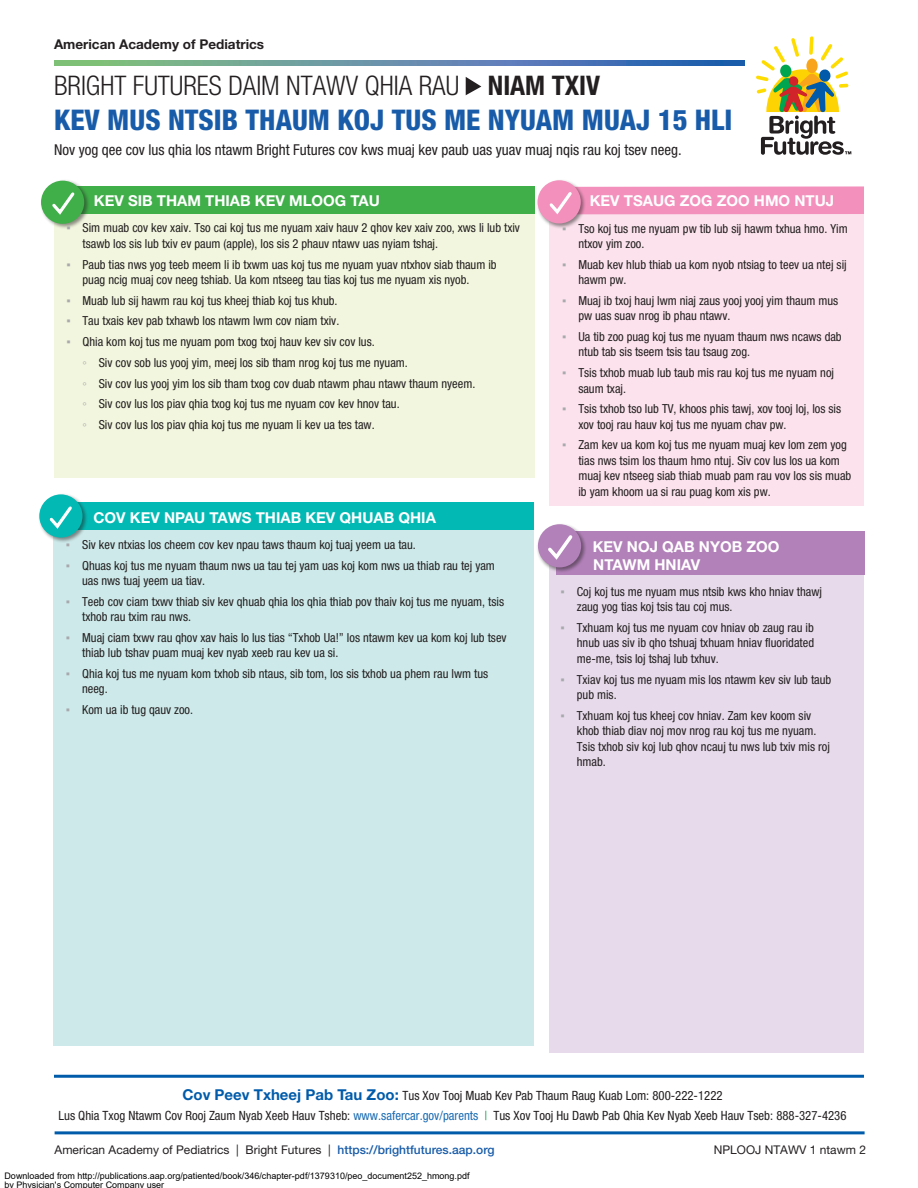
<style>
.page{position:relative;width:918px;height:1188px;background:#fff}
.page>*{position:absolute;margin:0;border:0;box-sizing:border-box;transform-origin:0 0}
.heading{font:800 condensed 28.5px "Helvetica Neue LT Std";color:#185ca9}
.heading-2{font:300 condensed 27px "Helvetica Neue LT Std";color:#231f20}
.New_White_heads{font:700 15px/18px "Helvetica Neue LT Std";color:#fff}
.t1{font:condensed 15px "Helvetica Neue LT Std";color:#231f20}
.intro_line{font:700 13.5px "Helvetica Neue LT Std";color:#231f20}
.t2{font:condensed 12.75px "Helvetica Neue LT Std";color:#231f20}
.t3{font:condensed 12.45px/15.5px "Helvetica Neue LT Std";color:#231f20}
.list_helv{font:12px "Helvetica Neue LT Std";color:#231f20}
.t4{font:9px/9px "Arial";color:#000}
.s1{font-weight:700}
.s2{font-family:"Arial";font-stretch:normal;color:#a8a9ad}
.s3{font-family:"Arial Narrow";font-stretch:normal;color:#a8a9ad}
.s4{font-weight:700;font-stretch:normal;font-size:15px;color:#005baa}
.s5{color:#1a6bb3}
.s6{color:#1ca74f}
.s7{font-weight:500;color:#185ca9}
</style>
<div class="page">
<div style="left:550px;top:189px;width:314px;height:316px;background:#fbdce9"></div>
<div style="left:550px;top:186px;width:314px;height:28px;background:#f390bc"></div>
<div style="left:536px;top:179px;width:51px;height:50px;background:#231f20;opacity:.5"></div>
<div style="left:538px;top:180px;width:43px;height:43px;background:#f390bc;border-radius:50%"></div>
<svg style="left:549px;top:192px;width:23px;height:23px"></svg>
<div style="left:54px;top:187px;width:481px;height:290px;background:#f0f5d8"></div>
<div style="left:54px;top:187px;width:481px;height:27px;background:#40ae49"></div>
<div style="left:40px;top:179px;width:50px;height:51px;background:#231f20;opacity:.5"></div>
<div style="left:41px;top:181px;width:43px;height:43px;background:#40ae49;border-radius:50%"></div>
<svg style="left:52px;top:192px;width:23px;height:23px"></svg>
<svg style="left:466px;top:77px;width:15px;height:18px"></svg>
<svg style="left:756px;top:36px;width:95px;height:119px"></svg>
<svg style="left:54px;top:60px;width:690px;height:5px;background:#5e8fa2"></svg>
<div style="left:53px;top:502px;width:481px;height:543px;background:#cde9e9"></div>
<div style="left:53px;top:502px;width:481px;height:28px;background:#03b9b4"></div>
<div style="left:38px;top:493px;width:50px;height:50px;background:#231f20;opacity:.5"></div>
<div style="left:39px;top:494px;width:43px;height:44px;background:#03b9b4;border-radius:50%"></div>
<svg style="left:49px;top:506px;width:23px;height:23px"></svg>
<hr style="left:54px;top:1075px;width:810px;height:3px;background:#005baa">
<hr style="left:55px;top:1131px;width:810px;height:3px;background:#005baa">
<div style="left:550px;top:532px;width:314px;height:521px;background:#e7dbeb"></div>
<div style="left:556px;top:532px;width:309px;height:43px;background:#b281b9"></div>
<div style="left:537px;top:523px;width:50px;height:50px;background:#231f20;opacity:.5"></div>
<div style="left:538px;top:524px;width:43px;height:43px;background:#b281b9;border-radius:50%"></div>
<svg style="left:548px;top:535px;width:25px;height:25px"></svg>
<p class="intro_line" style="left:54px;top:36px;width:212px">American Academy of Pediatrics</p>
<p class="heading-2" style="left:54px;top:70px;width:548px">BRIGHT FUTURES DAIM NTAWV QHIA RAU <span class="s1">NIAM TXIV</span></p>
<p class="heading" style="left:54px;top:102px;width:680px">KEV MUS NTSIB THAUM KOJ TUS ME NYUAM MUAJ 15 HLI</p>
<p class="t1" style="left:54px;top:141px;width:629px">Nov yog qee cov lus qhia los ntawm Bright Futures cov kws muaj kev paub uas yuav muaj nqis rau koj tsev neeg.</p>
<p class="New_White_heads" style="left:94px;top:192px;width:288px">KEV SIB THAM THIAB KEV MLOOG TAU</p>
<p class="t3" style="left:83px;top:220px;width:439px;text-indent:-16px"><span class="s2">▪</span> Sim muab cov kev xaiv. Tso cai koj tus me nyuam xaiv hauv 2 qhov kev xaiv zoo, xws li lub txiv tsawb los sis lub txiv ev paum (apple), los sis 2 phauv ntawv uas nyiam tshaj.</p>
<p class="t3" style="left:83px;top:256px;width:416px;text-indent:-16px"><span class="s2">▪</span> Paub tias nws yog teeb meem li ib txwm uas koj tus me nyuam yuav ntxhov siab thaum ib puag ncig muaj cov neeg tshiab. Ua kom ntseeg tau tias koj tus me nyuam xis nyob.</p>
<p class="t3" style="left:66px;top:293px;width:273px"><span class="s2">▪</span> Muab lub sij hawm rau koj tus kheej thiab koj tus khub.</p>
<p class="t3" style="left:66px;top:313px;width:274px"><span class="s2">▪</span> Tau txais kev pab txhawb los ntawm lwm cov niam txiv.</p>
<p class="t3" style="left:66px;top:334px;width:310px"><span class="s2">▪</span> Qhia kom koj tus me nyuam pom txog txoj hauv kev siv cov lus.</p>
<p class="t3" style="left:83px;top:355px;width:327px"><span class="s3">◦</span> Siv cov sob lus yooj yim, meej los sib tham nrog koj tus me nyuam.</p>
<p class="t3" style="left:83px;top:375px;width:394px"><span class="s3">◦</span> Siv cov lus yooj yim los sib tham txog cov duab ntawm phau ntawv thaum nyeem.</p>
<p class="t3" style="left:83px;top:396px;width:319px"><span class="s3">◦</span> Siv cov lus los piav qhia txog koj tus me nyuam cov kev hnov tau.</p>
<p class="t3" style="left:83px;top:417px;width:294px"><span class="s3">◦</span> Siv cov lus los piav qhia koj tus me nyuam li kev ua tes taw.</p>
<p class="New_White_heads" style="left:93px;top:508px;width:344px">COV KEV NPAU TAWS THIAB KEV QHUAB QHIA</p>
<p class="t3" style="left:66px;top:537px;width:351px"><span class="s2">▪</span> Siv kev ntxias los cheem cov kev npau taws thaum koj tuaj yeem ua tau.</p>
<p class="t3" style="left:82px;top:557px;width:414px;text-indent:-16px"><span class="s2">▪</span> Qhuas koj tus me nyuam thaum nws ua tau tej yam uas koj kom nws ua thiab rau tej yam uas nws tuaj yeem ua tiav.</p>
<p class="t3" style="left:82px;top:593px;width:423px;text-indent:-16px"><span class="s2">▪</span> Teeb cov ciam txwv thiab siv kev qhuab qhia los qhia thiab pov thaiv koj tus me nyuam, tsis txhob rau txim rau nws.</p>
<p class="t3" style="left:82px;top:630px;width:426px;text-indent:-16px"><span class="s2">▪</span> Muaj ciam txwv rau qhov xav hais lo lus tias “Txhob Ua!” los ntawm kev ua kom koj lub tsev thiab lub tshav puam muaj kev nyab xeeb rau kev ua si.</p>
<p class="t3" style="left:82px;top:666px;width:408px;text-indent:-16px"><span class="s2">▪</span> Qhia koj tus me nyuam kom txhob sib ntaus, sib tom, los sis txhob ua phem rau lwm tus neeg.</p>
<p class="t3" style="left:66px;top:702px;width:129px"><span class="s2">▪</span> Kom ua ib tug qauv zoo.</p>
<p class="New_White_heads" style="left:590px;top:192px;width:246px">KEV TSAUG ZOG ZOO HMO NTUJ</p>
<p class="t3" style="left:578px;top:220px;width:271px;text-indent:-16px"><span class="s2">▪</span> Tso koj tus me nyuam pw tib lub sij hawm txhua hmo. Yim ntxov yim zoo.</p>
<p class="t3" style="left:578px;top:256px;width:270px;text-indent:-16px"><span class="s2">▪</span> Muab kev hlub thiab ua kom nyob ntsiag to teev ua ntej sij hawm pw.</p>
<p class="t3" style="left:578px;top:293px;width:261px;text-indent:-16px"><span class="s2">▪</span> Muaj ib txoj hauj lwm niaj zaus yooj yooj yim thaum mus pw uas suav nrog ib phau ntawv.</p>
<p class="t3" style="left:578px;top:329px;width:265px;text-indent:-16px"><span class="s2">▪</span> Ua tib zoo puag koj tus me nyuam thaum nws ncaws dab ntub tab sis tseem tsis tau tsaug zog.</p>
<p class="t3" style="left:578px;top:365px;width:257px;text-indent:-16px"><span class="s2">▪</span> Tsis txhob muab lub taub mis rau koj tus me nyuam noj saum txaj.</p>
<p class="t3" style="left:578px;top:401px;width:264px;text-indent:-16px"><span class="s2">▪</span> Tsis txhob tso lub TV, khoos phis tawj, xov tooj loj, los sis xov tooj rau hauv koj tus me nyuam chav pw.</p>
<p class="t3" style="left:578px;top:437px;width:274px;text-indent:-16px"><span class="s2">▪</span> Zam kev ua kom koj tus me nyuam muaj kev lom zem yog tias nws tsim los thaum hmo ntuj. Siv cov lus los ua kom muaj kev ntseeg siab thiab muab pam rau vov los sis muab ib yam khoom ua si rau puag kom xis pw.</p>
<p class="New_White_heads" style="left:593px;top:537px;width:188px">KEV NOJ QAB NYOB ZOO<br>NTAWM HNIAV</p>
<p class="t3" style="left:577px;top:584px;width:247px;text-indent:-16px"><span class="s2">▪</span> Coj koj tus me nyuam mus ntsib kws kho hniav thawj zaug yog tias koj tsis tau coj mus.</p>
<p class="t3" style="left:577px;top:620px;width:239px;text-align:justify;text-indent:-16px"><span class="s2">▪</span> Txhuam koj tus me nyuam cov hniav ob zaug rau ib hnub uas siv ib qho tshuaj txhuam hniav fluoridated me-me, tsis loj tshaj lub txhuv.</p>
<p class="t3" style="left:577px;top:671px;width:256px;text-indent:-16px"><span class="s2">▪</span> Txiav koj tus me nyuam mis los ntawm kev siv lub taub pub mis.</p>
<p class="t3" style="left:577px;top:707px;width:255px;text-indent:-16px"><span class="s2">▪</span> Txhuam koj tus kheej cov hniav. Zam kev koom siv khob thiab diav noj mov nrog rau koj tus me nyuam.<br>Tsis txhob siv koj lub qhov ncauj tu nws lub txiv mis roj hmab.</p>
<p class="t2" style="left:182px;top:1088px;width:542px"><span class="s4">Cov Peev Txheej Pab Tau Zoo:</span> Tus Xov Tooj Muab Kev Pab Thaum Raug Kuab Lom: 800-222-1222</p>
<p class="t2" style="left:59px;top:1108px;width:790px">Lus Qhia Txog Ntawm Cov Rooj Zaum Nyab Xeeb Hauv Tsheb: <span class="s5">www.safercar.gov/parents</span> <span class="s6">|</span> Tus Xov Tooj Hu Dawb Pab Qhia Kev Nyab Xeeb Hauv Tseb: 888-327-4236</p>
<p class="list_helv" style="left:55px;top:1142px;width:442px">American Academy of Pediatrics | Bright Futures | <span class="s7">https://brightfutures.aap.org</span></p>
<p class="list_helv" style="left:714px;top:1142px;width:154px">NPLOOJ NTAWV 1 ntawm 2</p>
<p class="t4" style="left:4px;top:1172px;width:467px">Downloaded from http://publications.aap.org/patiented/book/346/chapter-pdf/1379310/peo_document252_hmong.pdf by Physician's Computer Company user</p>
</div>
